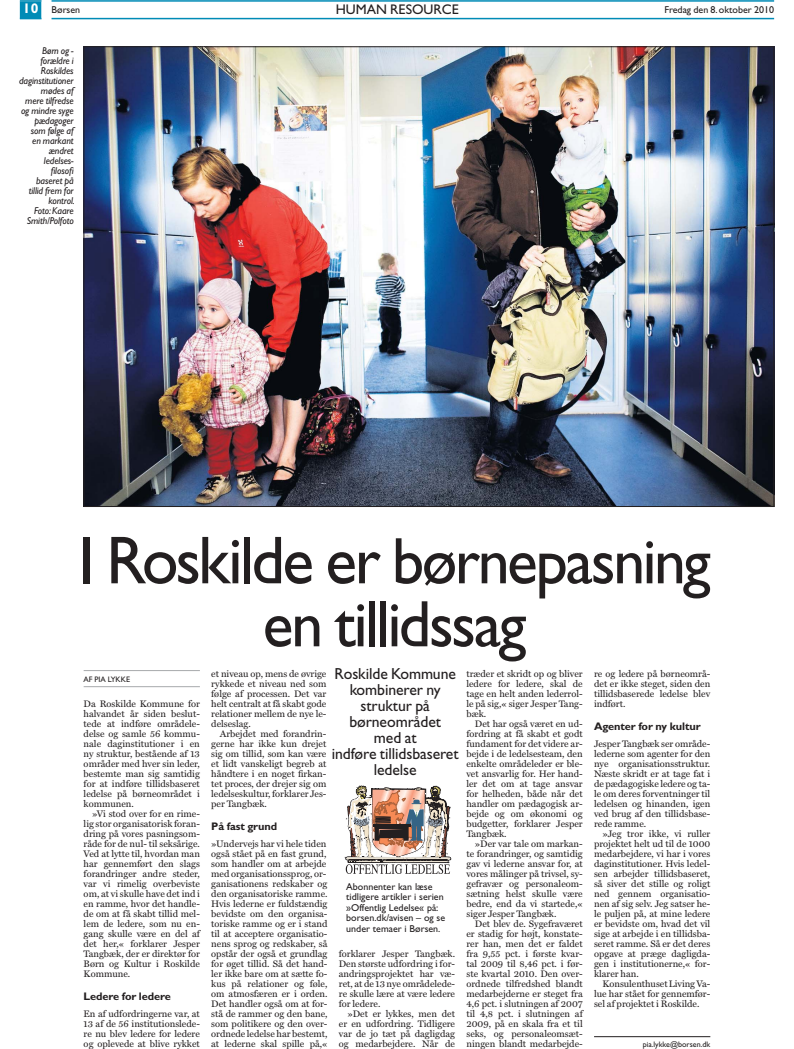
<style>
.page{position:relative;width:794px;height:1049px;background:#fff}
.page>*{position:absolute;margin:0;border:0;box-sizing:border-box;transform-origin:0 0}
.t1{font:66px/63px "Gill Sans";letter-spacing:-.035em;color:#231f20;text-align:center}
.t2{font:16px/16px "Gill Sans";letter-spacing:-.005em;color:#231f20;text-align:center}
.t3{font:14px "Gill Sans";color:#231f20}
.t4{font:700 11px "Gill Sans";letter-spacing:-.01em;color:#231f20}
.t5{font:italic 10px/10px "Gill Sans";letter-spacing:-.01em;color:#231f20;text-align:right}
.t6{font:10px/10.5px "Gill Sans";color:#231f20}
.t7{font:9.5px/10px "Miller Text";color:#231f20;text-align:justify}
.t8{font:8px "Gill Sans";color:#231f20}
.s1{font-weight:700;font-size:14px;color:#fff}
.s2{font-size:68px}
</style>
<div class="page">
<div style="left:20px;top:2px;width:22px;height:17px;background:#008bb6"></div>
<hr style="left:20px;top:0;width:754px;height:2px;background:#008bb6">
<hr style="left:20px;top:18px;width:754px;height:1px;background:#008bb6">
<div style="left:42px;top:0;width:10px;height:21px;background:#fff"></div>
<hr style="left:84px;top:670px;width:116px;height:1px;background:#a7a9ac">
<hr style="left:84px;top:686px;width:116px;height:1px;background:#a7a9ac">
<hr style="left:594px;top:1036px;width:116px;height:1px;background:#231f20">
<img style="left:86px;top:48px;width:686px;height:457px">
<svg style="left:345px;top:785px;width:106px;height:89px"></svg>
<p class="t6" style="left:23px;top:6px;width:59px"><span class="s1">10</span> Børsen</p>
<h3 class="t3" style="left:336px;top:4px;width:125px">HUMAN RESOURCE</h3>
<p class="t6" style="left:664px;top:6px;width:111px">Fredag den 8. oktober 2010</p>
<p class="t5" style="left:19px;top:47px;width:57px">Børn og - forældre i<br>Roskildes daginstitutioner mødes af<br>mere tilfredse og mindre syge pædagoger som følge af<br>en markant ændret ledelses-<br>filosofi<br>baseret på<br>tillid frem for kontrol.<br>Foto: Kaare<br>Smith/Polfoto</p>
<h1 class="t1" style="left:78px;top:537px;width:634px"><span class="s2">I Roskilde er</span> børnepasning en tillidssag</h1>
<p class="t8" style="left:84px;top:676px;width:48px">AF PIA LYKKE</p>
<p class="t7" style="left:84px;top:699px;width:118px">Da Roskilde Kommune for halvandet år siden beslut&shy;tede at indføre områdele&shy;delse og samle 56 kommu&shy;nale daginstitutioner i en ny struktur, bestående af 13 områder med hver sin leder, bestemte man sig samtidig for at indføre tillidsbaseret ledelse på børneområdet i kommunen.</p>
<p class="t7" style="left:84px;top:809px;width:118px;text-indent:9px">»Vi stod over for en rime&shy;lig stor organisatorisk foran&shy;dring på vores pasningsom&shy;råde for de nul- til seksårige.<br>Ved at lytte til, hvordan man har gennemført den slags forandringer andre steder, var vi rimelig overbeviste om, at vi skulle have det ind i en ramme, hvor det handle&shy;de om at få skabt tillid mel&shy;lem de ledere, som nu en&shy;gang skulle være en del af det her,« forklarer Jesper Tangbæk, der er direktør for Børn og Kultur i Roskilde Kommune.</p>
<p class="t4" style="left:84px;top:993px;width:89px">Ledere for ledere</p>
<p class="t7" style="left:84px;top:1009px;width:118px">En af udfordringerne var, at 13 af de 56 institutionslede&shy;re nu blev ledere for ledere og oplevede at blive rykket</p>
<h2 class="t2" style="left:332px;top:668px;width:128px">Roskilde Kommune kombinerer ny struktur på børneområdet<br>med at<br>indføre tillidsbaseret ledelse</h2>
<p class="t7" style="left:211px;top:669px;width:117px">et niveau op, mens de øvrige rykkede et niveau ned som følge af processen. Det var helt centralt at få skabt gode relationer mellem de nye le&shy;delseslag.</p>
<p class="t7" style="left:211px;top:729px;width:117px;text-indent:9px">Arbejdet med forandrin&shy;gerne har ikke kun drejet sig om tillid, som kan være et lidt vanskeligt begreb at håndtere i en noget firkan&shy;tet proces, der drejer sig om ledelseskultur, forklarer Jes&shy;per Tangbæk.</p>
<p class="t4" style="left:211px;top:823px;width:67px">På fast grund</p>
<p class="t7" style="left:211px;top:839px;width:118px">»Undervejs har vi hele tiden også stået på en fast grund, som handler om at arbejde med organisationssprog, or&shy;ganisationens redskaber og den organisatoriske ramme.<br>Hvis lederne er fuldstændig bevidste om den organisa&shy;toriske ramme og er i stand til at acceptere organisatio&shy;nens sprog og redskaber, så opstår der også et grundlag for øget tillid. Så det hand&shy;ler ikke bare om at sætte fo&shy;kus på relationer og føle, om atmosfæren er i orden.<br>Det handler også om at for&shy;stå de rammer og den bane, som politikere og den over&shy;ordnede ledelse har bestemt, at lederne skal spille på,«</p>
<p class="t7" style="left:466px;top:669px;width:118px">træder et skridt op og bliver ledere for ledere, skal de tage en helt anden lederrol&shy;le på sig,« siger Jesper Tang&shy;bæk.</p>
<p class="t7" style="left:466px;top:719px;width:118px;text-indent:9px">Det har også været en ud&shy;fordring at få skabt et godt fundament for det videre ar&shy;bejde i de ledelsesteam, den enkelte områdeleder er ble&shy;vet ansvarlig for. Her hand&shy;ler det om at tage ansvar for helheden, både når det handler om pædagogisk ar&shy;bejde og om økonomi og budgetter, forklarer Jesper Tangbæk.</p>
<p class="t7" style="left:466px;top:839px;width:118px;text-indent:9px">»Der var tale om markan&shy;te forandringer, og samtidig gav vi lederne ansvar for, at vores målinger på trivsel, sy&shy;gefravær og personaleom&shy;sætning helst skulle være bedre, end da vi startede,« siger Jesper Tangbæk.</p>
<p class="t7" style="left:466px;top:919px;width:118px;text-indent:9px">Det blev de. Sygefraværet er stadig for højt, konstate&shy;rer han, men det er faldet fra 9,55 pct. i første kvar&shy;tal 2009 til 8,46 pct. i før&shy;ste kvartal 2010. Den over&shy;ordnede tilfredshed blandt medarbejderne er steget fra 4,6 pct. i slutningen af 2007 til 4,8 pct. i slutningen af 2009, på en skala fra et til seks, og personaleomsæt&shy;ningen blandt medarbejde-</p>
<p class="t6" style="left:346px;top:882px;width:100px">Abonnenter kan læse tidligere artikler i serien »Offentlig Ledelse« på: borsen.dk/avisen – og se under temaer i Børsen.</p>
<p class="t7" style="left:339px;top:949px;width:118px">forklarer Jesper Tangbæk.<br>Den største udfordring i for&shy;andringsprojektet har væ&shy;ret, at de 13 nye områdelede&shy;re skulle lære at være ledere for ledere.</p>
<p class="t7" style="left:339px;top:1009px;width:118px;text-indent:9px">»Det er lykkes, men det er en udfordring. Tidligere var de jo tæt på dagligdag og medarbejdere. Når de</p>
<p class="t7" style="left:594px;top:669px;width:118px">re og ledere på børneområ&shy;det er ikke steget, siden den tillidsbaserede ledelse blev indført.</p>
<p class="t4" style="left:594px;top:723px;width:108px">Agenter for ny kultur</p>
<p class="t7" style="left:594px;top:739px;width:118px">Jesper Tangbæk ser område&shy;lederne som agenter for den nye organisationsstruktur.<br>Næste skridt er at tage fat i de pædagogiske ledere og ta&shy;le om deres forventninger til ledelsen og hinanden, igen ved brug af den tillidsbase&shy;rede ramme.</p>
<p class="t7" style="left:594px;top:829px;width:118px;text-indent:9px">»Jeg tror ikke, vi ruller projektet helt ud til de 1000 medarbejdere, vi har i vores daginstitutioner. Hvis ledel&shy;sen arbejder tillidsbaseret, så siver det stille og roligt ned gennem organisatio&shy;nen af sig selv. Jeg satser he&shy;le puljen på, at mine ledere er bevidste om, hvad det vil sige at arbejde i en tillidsba&shy;seret ramme. Så er det deres opgave at præge dagligda&shy;gen i institutionerne,« for&shy;klarer han.</p>
<p class="t7" style="left:594px;top:979px;width:118px;text-indent:9px">Konsulenthuset Living Va&shy;lue har stået for gennemfør&shy;sel af projektet i Roskilde.</p>
<p class="t8" style="left:642px;top:1041px;width:69px">pia.lykke@borsen.dk</p>
</div>
